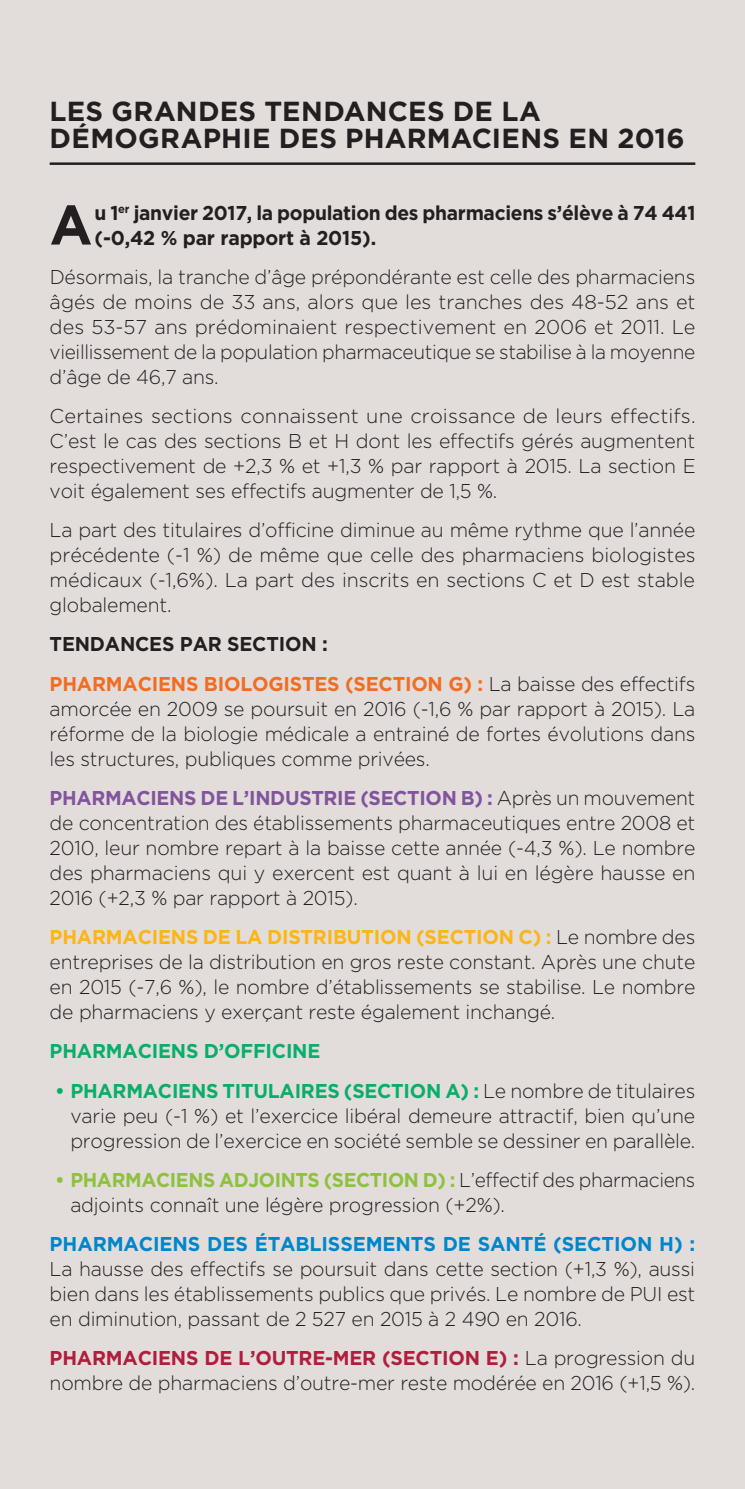
<style>
.page{position:relative;width:745px;height:1489px;background:#fff}
.page>*{position:absolute;margin:0;border:0;box-sizing:border-box;transform-origin:0 0}
.t1{font:700 55.75px "Gotham";color:#231f20}
.t2{font:700 27.5px/27.5px "Gotham";letter-spacing:.01em;color:#231f20}
.t3{font:300 20px/25px "Gotham";letter-spacing:-.01em;color:#231f20;text-align:justify}
.t4{font:300 20px/25px "Gotham";letter-spacing:-.01em;color:#231f20;text-align:justify;scale:.96 1}
.t5{font:300 20px/25px "Gotham";letter-spacing:-.01em;color:#231f20;scale:.95 1}
.t6{font:700 20px/25px "Gotham";letter-spacing:-.015em;color:#231f20;scale:.96 1}
.t7{font:700 20px/39.2px "Gotham";letter-spacing:-.01em;color:#f16d23}
.t8{font:700 20px "Gotham";letter-spacing:-.005em;color:#0086cb}
.t9{font:700 20px "Gotham";letter-spacing:-.01em;color:#09ae6a}
.s1{color:#231f20}
.s2{font-weight:300;color:#231f20}
.s3{font-weight:700;color:#81549d}
.s4{font-weight:700;color:#fbb516}
.s5{font-weight:700;color:#09ae6a}
.s6{font-weight:700;color:#8dc13e}
.s7{font-weight:700;color:#b01d3d}
</style>
<div class="page">
<div style="left:0;top:0;width:744px;height:1488px;background:#e2ddda"></div>
<hr style="left:50px;top:162px;width:644px;height:3px;background:#231f20">
<h2 class="t2" style="left:50px;top:97px;width:636px">LES GRANDES TENDANCES DE LA<br>DÉMOGRAPHIE DES PHARMACIENS EN 2016</h2>
<h1 class="t1" style="left:50px;top:188px;width:44px">A</h1>
<p class="t6" style="left:94px;top:200px;width:627px">u 1<sup>er</sup> janvier 2017, la population des pharmaciens s’élève à 74 441 (-0,42 % par rapport à 2015).</p>
<p class="t3" style="left:50px;top:264px;width:647px">Désormais, la tranche d’âge prépondérante est celle des pharmaciens âgés de moins de 33 ans, alors que les tranches des 48-52 ans et des 53-57 ans prédominaient respectivement en 2006 et 2011. Le vieillissement de la population pharmaceutique se stabilise à la moyenne d’âge de 46,7 ans.</p>
<p class="t3" style="left:50px;top:403px;width:647px">Certaines sections connaissent une croissance de leurs effectifs.<br>C’est le cas des sections B et H dont les effectifs gérés augmentent respectivement de +2,3 % et +1,3 % par rapport à 2015. La section E voit également ses effectifs augmenter de 1,5 %.</p>
<p class="t3" style="left:50px;top:517px;width:647px">La part des titulaires d’officine diminue au même rythme que l’année précédente (-1 %) de même que celle des pharmaciens biologistes médicaux (-1,6%). La part des inscrits en sections C et D est stable globalement.</p>
<p class="t7" style="left:50px;top:624px;width:646px"><span class="s1">TENDANCES PAR SECTION :<br></span>PHARMACIENS BIOLOGISTES (SECTION G) : <span class="s2">La baisse des effectifs</span></p>
<p class="t3" style="left:50px;top:695px;width:646px">amorcée en 2009 se poursuit en 2016 (-1,6 % par rapport à 2015). La réforme de la biologie médicale a entrainé de fortes évolutions dans les structures, publiques comme privées.</p>
<p class="t4" style="left:50px;top:784px;width:673px"><span class="s3">PHARMACIENS DE L’INDUSTRIE (SECTION B) :</span> Après un mouvement de concentration des établissements pharmaceutiques entre 2008 et 2010, leur nombre repart à la baisse cette année (-4,3 %). Le nombre des pharmaciens qui y exercent est quant à lui en légère hausse en 2016 (+2,3 % par rapport à 2015).</p>
<p class="t3" style="left:50px;top:924px;width:646px"><span class="s4">PHARMACIENS DE LA DISTRIBUTION (SECTION C) :</span> Le nombre des entreprises de la distribution en gros reste constant. Après une chute en 2015 (-7,6 %), le nombre d’établissements se stabilise. Le nombre de pharmaciens y exerçant reste également inchangé.</p>
<p class="t9" style="left:50px;top:1037px;width:272px">PHARMACIENS D’OFFICINE</p>
<p class="t3" style="left:70px;top:1077px;width:626px;text-indent:-15px"><span class="s5">• PHARMACIENS TITULAIRES (SECTION A) :</span> Le nombre de titulaires varie peu (-1 %) et l’exercice libéral demeure attractif, bien qu’une progression de l’exercice en société semble se dessiner en parallèle.</p>
<p class="t5" style="left:70px;top:1166px;width:659px;text-indent:-15px"><span class="s6">• PHARMACIENS ADJOINTS (SECTION D) :</span> L’effectif des pharmaciens adjoints connaît une légère progression (+2%).</p>
<p class="t8" style="left:50px;top:1230px;width:646px">PHARMACIENS DES ÉTABLISSEMENTS DE SANTÉ (SECTION H) :</p>
<p class="t3" style="left:50px;top:1255px;width:646px">La hausse des effectifs se poursuit dans cette section (+1,3 %), aussi bien dans les établissements publics que privés. Le nombre de PUI est en diminution, passant de 2 527 en 2015 à 2 490 en 2016.</p>
<p class="t3" style="left:50px;top:1344px;width:646px"><span class="s7">PHARMACIENS DE L’OUTRE-MER (SECTION E) :</span> La progression du nombre de pharmaciens d’outre-mer reste modérée en 2016 (+1,5 %).</p>
</div>
